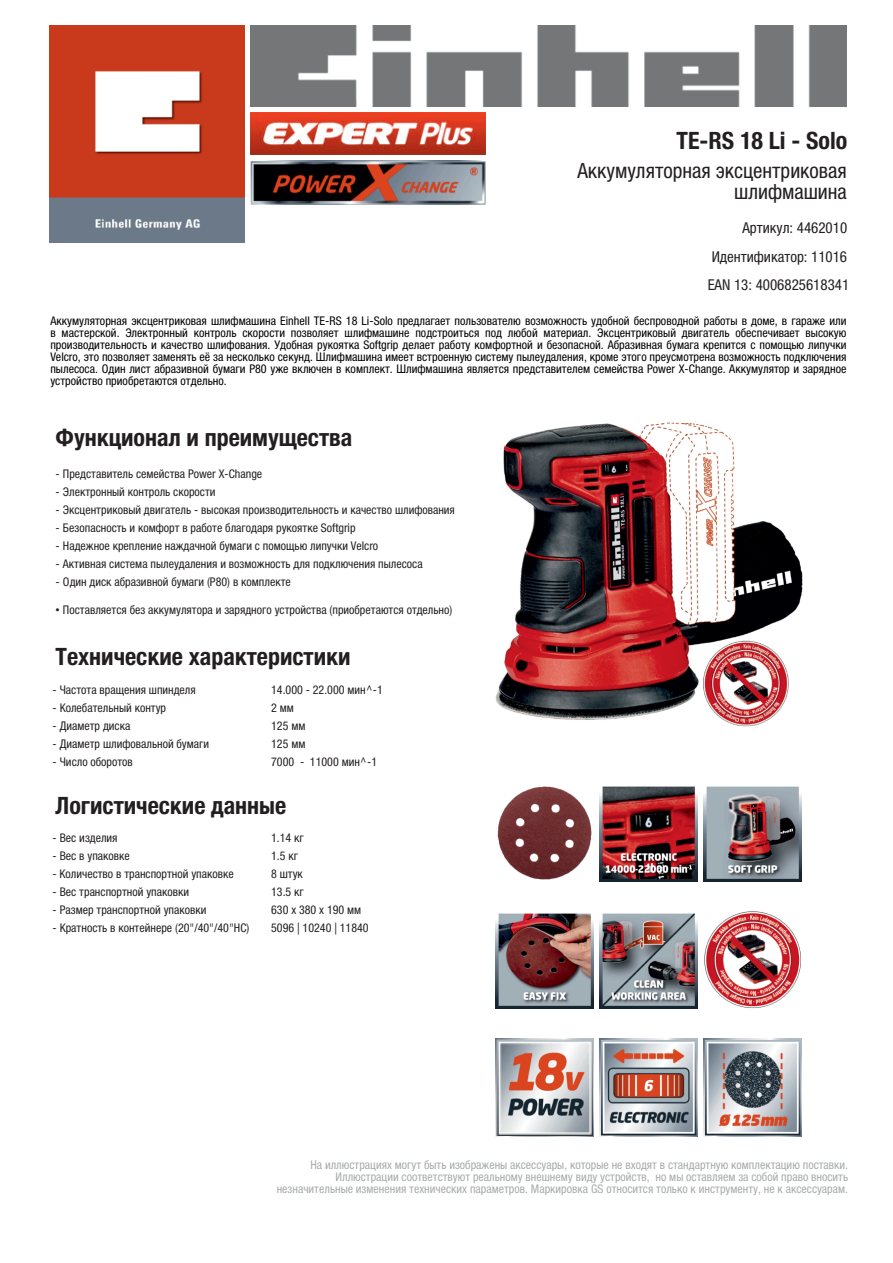
<style>
.page{position:relative;width:893px;height:1263px;background:#fff}
.page>*{position:absolute;margin:0;border:0;box-sizing:border-box;transform-origin:0 0}
.t1{font:700 condensed 24px "Helvetica Neue LTCYR";color:#231f20}
.t2{font:condensed 21px/21px "Helvetica Neue LTCYR";color:#231f20;text-align:right}
.t3{font:condensed 15px/28.5px "Helvetica Neue LTCYR";color:#231f20}
.t4{font:condensed 12px "Helvetica Neue LTCYR";color:#231f20}
.t5{font:condensed 12px/12px "Helvetica Neue LTCYR";color:#000002;text-align:justify}
.t6{font:condensed 12px/12px "Helvetica Neue LTCYR";color:#a8aaab;text-align:right}
.s1{font-family:"Arial";font-stretch:normal}
</style>
<div class="page">
<img style="left:50px;top:25px;width:194px;height:218px">
<img style="left:250px;top:25px;width:596px;height:82px">
<img style="left:250px;top:113px;width:235px;height:41px">
<img style="left:250px;top:160px;width:235px;height:45px">
<img style="left:495px;top:422px;width:308px;height:305px">
<img style="left:497px;top:786px;width:95px;height:94px">
<img style="left:600px;top:786px;width:97px;height:95px">
<img style="left:703px;top:786px;width:98px;height:95px">
<img style="left:496px;top:913px;width:98px;height:96px">
<img style="left:600px;top:913px;width:97px;height:96px">
<img style="left:704px;top:911px;width:97px;height:98px">
<img style="left:496px;top:1038px;width:98px;height:98px">
<img style="left:600px;top:1038px;width:97px;height:98px">
<img style="left:703px;top:1038px;width:98px;height:98px">
<h1 class="t1" style="left:676px;top:132px;width:172px">TE-RS 18 Li - Solo</h1>
<h2 class="t2" style="left:577px;top:161px;width:271px">Аккумуляторная эксцентриковая шлифмашина</h2>
<p class="t3" style="left:708px;top:215px;width:143px;text-indent:35px">Артикул: 4462010<br>Идентификатор: 11016<br>EAN 13: 4006825618341</p>
<p class="t5" style="left:50px;top:315px;width:798px">Аккумуляторная эксцентриковая шлифмашина Einhell TE-RS 18 Li-Solo предлагает пользователю возможность удобной беспроводной работы в доме, в гараже или в мастерской. Электронный контроль скорости позволяет шлифмашине подстроиться под любой материал. Эксцентриковый двигатель обеспечивает высокую производительность и качество шлифования. Удобная рукоятка Softgrip делает работу комфортной и безопасной. Абразивная бумага крепится с помощью липучки Velcro, это позволяет заменять её за несколько секунд. Шлифмашина имеет встроенную систему пылеудаления, кроме этого преусмотрена возможность подключения пылесоса. Один лист абразивной бумаги Р80 уже включен в комплект. Шлифмашина является представителем семейства Power X-Change. Аккумулятор и зарядное устройство приобретаются отдельно.</p>
<h1 class="t1" style="left:56px;top:429px;width:298px">Функционал и преимущества</h1>
<p class="t4" style="left:56px;top:469px;width:208px">- Представитель семейства Power X-Change</p>
<p class="t4" style="left:56px;top:487px;width:161px">- Электронный контроль скорости</p>
<p class="t4" style="left:56px;top:505px;width:401px">- Эксцентриковый двигатель - высокая производительность и качество шлифования</p>
<p class="t4" style="left:56px;top:523px;width:301px">- Безопасность и комфорт в работе благодаря рукоятке Softgrip</p>
<p class="t4" style="left:56px;top:541px;width:324px">- Надежное крепление наждачной бумаги с помощью липучки Velcro</p>
<p class="t4" style="left:56px;top:559px;width:369px">- Активная система пылеудаления и возможность для подключения пылесоса</p>
<p class="t4" style="left:56px;top:577px;width:237px">- Один диск абразивной бумаги (P80) в комплекте</p>
<p class="t4" style="left:56px;top:605px;width:398px"><span class="s1">•</span> Поставляется без аккумулятора и зарядного устройства (приобретаются отдельно)</p>
<h1 class="t1" style="left:56px;top:648px;width:297px">Технические характеристики</h1>
<p class="t4" style="left:53px;top:685px;width:145px">- Частота вращения шпинделя</p>
<p class="t4" style="left:271px;top:685px;width:113px">14.000 - 22.000 мин^-1</p>
<p class="t4" style="left:53px;top:703px;width:115px">- Колебательный контур</p>
<p class="t4" style="left:271px;top:703px;width:24px">2 мм</p>
<p class="t4" style="left:53px;top:721px;width:79px">- Диаметр диска</p>
<p class="t4" style="left:271px;top:721px;width:36px">125 мм</p>
<p class="t4" style="left:53px;top:739px;width:158px">- Диаметр шлифовальной бумаги</p>
<p class="t4" style="left:271px;top:739px;width:36px">125 мм</p>
<p class="t4" style="left:53px;top:757px;width:82px">- Число оборотов</p>
<p class="t4" style="left:271px;top:757px;width:107px">7000 - 11000 мин^-1</p>
<h1 class="t1" style="left:56px;top:796px;width:232px">Логистические данные</h1>
<p class="t4" style="left:53px;top:833px;width:66px">- Вес изделия</p>
<p class="t4" style="left:271px;top:833px;width:34px">1.14 кг</p>
<p class="t4" style="left:53px;top:851px;width:79px">- Вес в упаковке</p>
<p class="t4" style="left:271px;top:851px;width:28px">1.5 кг</p>
<p class="t4" style="left:52px;top:869px;width:183px">- Количество в транспортной упаковке</p>
<p class="t4" style="left:271px;top:869px;width:33px">8 штук</p>
<p class="t4" style="left:53px;top:887px;width:138px">- Вес транспортной упаковки</p>
<p class="t4" style="left:271px;top:887px;width:34px">13.5 кг</p>
<p class="t4" style="left:53px;top:905px;width:155px">- Размер транспортной упаковки</p>
<p class="t4" style="left:271px;top:905px;width:92px">630 x 380 x 190 мм</p>
<p class="t4" style="left:53px;top:923px;width:198px">- Кратность в контейнере (20"/40"/40"HC)</p>
<p class="t4" style="left:271px;top:923px;width:99px">5096 | 10240 | 11840</p>
<p class="t6" style="left:277px;top:1160px;width:573px">На иллюстрациях могут быть изображены аксессуары, которые не входят в стандартную комплектацию поставки.<br>Иллюстрации соответствуют реальному внешнему виду устройств, но мы оставляем за собой право вносить незначительные изменения технических параметров. Маркировка GS относится только к инструменту, не к аксессуарам.</p>
</div>
